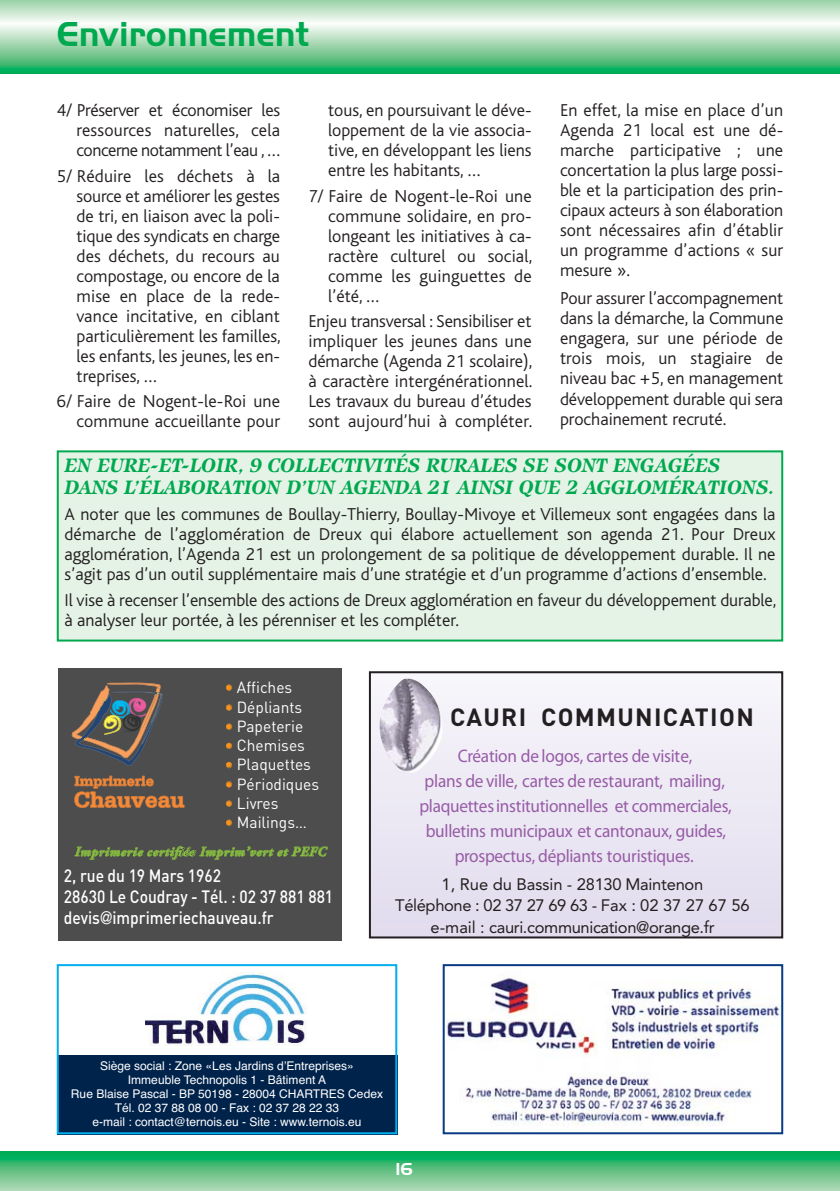
<style>
.page{position:relative;width:840px;height:1191px;background:#fff}
.page>*{position:absolute;margin:0;border:0;box-sizing:border-box;transform-origin:0 0}
.t1{font:700 36px "Handel Got D";color:#00a94f}
.t2{font:700 24.6px "DIN";letter-spacing:.055em;color:#231f20}
.t3{font:italic 700 20px/22px "Isbell IT Cby BT";letter-spacing:-.01em;color:#00a94f;scale:.95 1}
.t4{font:500 18.2px/24.8px "Barbedor T";letter-spacing:-.015em;color:#975ca6;text-align:center;scale:.95 1}
.t5{font:300 18px/20px "Bliss";color:#231f20;text-align:justify}
.t6{font:700 18px "Handel Got D";color:#fff}
.t7{font:500 17.6px/21.2px "DIN";color:#fff;scale:.88 1}
.t8{font:16.6px/21.4px "Avenir";letter-spacing:-.02em;color:#231f20;text-align:center}
.t9{font:16px "DIN";color:#fff}
.t10{font:italic 700 13.2px "Adobe Garamond Pro";letter-spacing:.05em;color:#8cc63f}
.t11{font:12px/14px "Helvetica";color:#fff;text-align:center}
.s1{color:#f7931d}
.s2{font-family:"Helvetica Neue";font-weight:400}
</style>
<div class="page">
<svg style="left:0;top:1151px;width:839px;height:40px;background:#58c083"></svg>
<svg style="left:0;top:0;width:839px;height:74px;background:#9cd7b1"></svg>
<div style="left:59px;top:452px;width:721px;height:187px;background:#e5f3e7"></div>
<div style="left:57px;top:450px;width:725px;height:191px;border:2px solid #00a94f"></div>
<img style="left:146px;top:972px;width:161px;height:73px">
<div style="left:57px;top:1054px;width:340px;height:80px;background:#00234c"></div>
<div style="left:57px;top:964px;width:340px;height:170px;border:2px solid #00aeef"></div>
<img style="left:445px;top:978px;width:334px;height:148px">
<div style="left:442px;top:964px;width:340px;height:170px;border:2px solid #093b85"></div>
<div style="left:58px;top:668px;width:283px;height:272px;background:#4d4d4d"></div>
<svg style="left:226px;top:684px;width:6px;height:6px"></svg>
<svg style="left:226px;top:704px;width:6px;height:6px"></svg>
<svg style="left:226px;top:723px;width:6px;height:7px"></svg>
<svg style="left:226px;top:743px;width:6px;height:6px"></svg>
<svg style="left:226px;top:762px;width:6px;height:6px"></svg>
<svg style="left:226px;top:781px;width:6px;height:6px"></svg>
<svg style="left:226px;top:800px;width:6px;height:6px"></svg>
<svg style="left:226px;top:819px;width:6px;height:7px"></svg>
<svg style="left:74px;top:846px;width:254px;height:14px"></svg>
<svg style="left:72px;top:682px;width:91px;height:84px"></svg>
<svg style="left:74px;top:775px;width:110px;height:33px"></svg>
<svg style="left:372px;top:695px;width:407px;height:240px"></svg>
<img style="left:379px;top:678px;width:64px;height:95px">
<div style="left:369px;top:671px;width:413px;height:267px;border:2px solid #231f20"></div>
<h1 class="t1" style="left:57px;top:22px;width:254px">Environnement</h1>
<p class="t5" style="left:76px;top:102px;width:205px;text-indent:-20px">4/ Préserver et économiser les ressources naturelles, cela concerne notamment l’eau , …</p>
<p class="t5" style="left:76px;top:167px;width:205px;text-indent:-20px">5/ Réduire les déchets à la source et améliorer les gestes de tri, en liaison avec la poli&shy;tique des syndicats en charge des déchets, du recours au compostage, ou encore de la mise en place de la rede&shy;vance incitative, en ciblant particulièrement les familles, les enfants, les jeunes, les en&shy;treprises, …</p>
<p class="t5" style="left:57px;top:393px;width:225px;text-align:right">6/ Faire de Nogent-le-Roi une commune accueillante pour</p>
<p class="t5" style="left:328px;top:102px;width:205px">tous, en poursuivant le déve&shy;loppement de la vie associa&shy;tive, en développant les liens entre les habitants, …</p>
<p class="t5" style="left:328px;top:187px;width:205px;text-indent:-20px">7/ Faire de Nogent-le-Roi une commune solidaire, en pro&shy;longeant les initiatives à ca&shy;ractère culturel ou social, comme les guinguettes de l’été, …</p>
<p class="t5" style="left:308px;top:313px;width:225px">Enjeu transversal : Sensibiliser et impliquer les jeunes dans une démarche (Agenda 21 scolaire), à caractère intergénérationnel.<br>Les travaux du bureau d’études sont aujourd’hui à compléter.</p>
<p class="t5" style="left:559px;top:102px;width:225px">En effet, la mise en place d’un Agenda 21 local est une dé&shy;marche participative ; une concertation la plus large possi&shy;ble et la participation des prin&shy;cipaux acteurs à son élaboration sont nécessaires afin d’établir un programme d’actions « sur mesure ».</p>
<p class="t5" style="left:559px;top:290px;width:225px">Pour assurer l’accompagnement dans la démarche, la Commune engagera, sur une période de trois mois, un stagiaire de niveau bac +5, en management développement durable qui sera prochainement recruté.</p>
<p class="t3" style="left:64px;top:456px;width:748px">EN EURE-ET-LOIR, 9 COLLECTIVITÉS RURALES SE SONT ENGAGÉES<br>DANS L’ÉLABORATION D’UN AGENDA 21 AINSI QUE 2 AGGLOMÉRATIONS.</p>
<p class="t5" style="left:64px;top:505px;width:712px">A noter que les communes de Boullay-Thierry, Boullay-Mivoye et Villemeux sont engagées dans la démarche de l’agglomération de Dreux qui élabore actuellement son agenda 21. Pour Dreux agglomération, l’Agenda 21 est un prolongement de sa politique de développement durable. Il ne s’agit pas d’un outil supplémentaire mais d’une stratégie et d’un programme d’actions d’ensemble.</p>
<p class="t5" style="left:64px;top:591px;width:713px">Il vise à recenser l’ensemble des actions de Dreux agglomération en faveur du développement durable, à analyser leur portée, à les pérenniser et les compléter.</p>
<p class="t9" style="left:225px;top:681px;width:69px"><span class="s1">•</span> Affiches</p>
<p class="t9" style="left:225px;top:701px;width:79px"><span class="s1">•</span> Dépliants</p>
<p class="t9" style="left:225px;top:720px;width:80px"><span class="s1">•</span> Papeterie</p>
<p class="t9" style="left:225px;top:739px;width:81px"><span class="s1">•</span> Chemises</p>
<p class="t9" style="left:225px;top:759px;width:87px"><span class="s1">•</span> Plaquettes</p>
<p class="t9" style="left:225px;top:778px;width:96px"><span class="s1">•</span> Périodiques</p>
<p class="t9" style="left:225px;top:797px;width:55px"><span class="s1">•</span> Livres</p>
<p class="t9" style="left:225px;top:816px;width:83px"><span class="s1">•</span> Mailings…</p>
<p class="t10" style="left:75px;top:843px;width:252px">Imprimerie certifiée Imprim’vert et PEFC</p>
<p class="t7" style="left:64px;top:865px;width:307px">2, rue du 19 Mars 1962<br>28630 Le Coudray - Tél. : 02 37 881 881 devis<span class="s2">@</span>imprimeriechauveau.fr</p>
<h2 class="t2" style="left:450px;top:708px;width:305px">CAURI COMMUNICATION</h2>
<p class="t4" style="left:419px;top:745px;width:330px">Création de logos, cartes de visite,<br>plans de ville, cartes de restaurant, mailing, plaquettes institutionnelles et commerciales, bulletins municipaux et cantonaux, guides, prospectus, dépliants touristiques.</p>
<p class="t8" style="left:395px;top:874px;width:356px">1, Rue du Bassin - 28130 Maintenon<br>Téléphone : 02 37 27 69 63 - Fax : 02 37 27 67 56 e-mail : cauri.communication@orange.fr</p>
<p class="t11" style="left:71px;top:1060px;width:313px">Siège social : Zone «Les Jardins dʼEntreprises»<br>Immeuble Technopolis 1 - Bâtiment A<br>Rue Blaise Pascal - BP 50198 - 28004 CHARTRES Cedex Tél. 02 37 88 08 00 - Fax : 02 37 28 22 33<br>e-mail : contact@ternois.eu - Site : www.ternois.eu</p>
<p class="t6" style="left:395px;top:1163px;width:19px">16</p>
</div>
